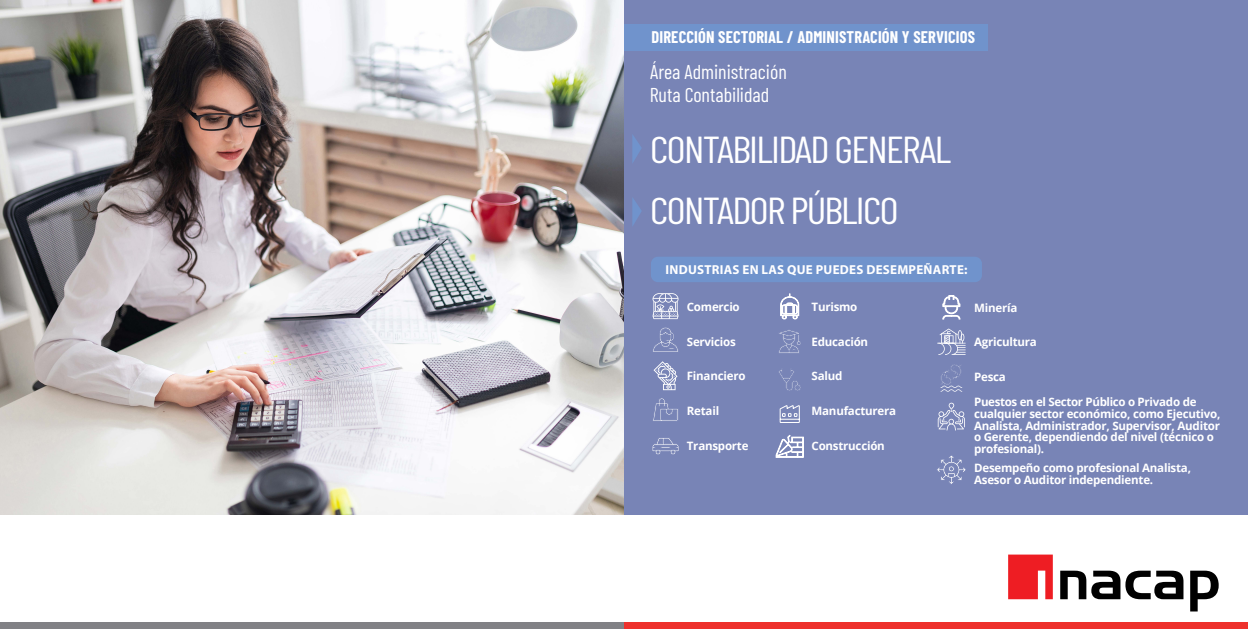
<style>
.page{position:relative;width:1248px;height:629px;background:#fff}
.page>*{position:absolute;margin:0;border:0;box-sizing:border-box;transform-origin:0 0}
.t1{font:37.5px/61.1px "Barlow Condensed";letter-spacing:-.04em;color:#fff;scale:1.1 1}
.t2{font:20px/22.4px "Barlow Condensed";color:#fff}
.t3{font:700 16.45px "Barlow Condensed";letter-spacing:.01em;color:#fff}
.t4{font:700 13px "Myriad Pro";letter-spacing:.02em;color:#fff}
.t5{font:700 11.55px/11.6px "Open Sans";letter-spacing:-.02em;color:#fff}
</style>
<div class="page">
<div style="left:624px;top:0;width:624px;height:514px;background:#7884b6"></div>
<svg style="left:1008px;top:554px;width:44px;height:45px;background:#f0383d"></svg>
<svg style="left:1060px;top:571px;width:123px;height:28px"></svg>
<svg style="left:1190px;top:571px;width:28px;height:40px"></svg>
<div style="left:0;top:622px;width:624px;height:7px;background:#818185"></div>
<div style="left:624px;top:622px;width:624px;height:7px;background:#ee312c"></div>
<div style="left:651px;top:257px;width:331px;height:25px;background:#7093cc;border-radius:7px"></div>
<svg style="left:652px;top:438px;width:27px;height:17px"></svg>
<svg style="left:653px;top:398px;width:25px;height:23px"></svg>
<svg style="left:652px;top:293px;width:26px;height:26px"></svg>
<svg style="left:653px;top:361px;width:24px;height:29px"></svg>
<svg style="left:653px;top:327px;width:25px;height:25px"></svg>
<svg style="left:776px;top:435px;width:27px;height:22px"></svg>
<svg style="left:779px;top:369px;width:22px;height:22px"></svg>
<svg style="left:779px;top:405px;width:21px;height:18px"></svg>
<svg style="left:780px;top:294px;width:19px;height:25px"></svg>
<svg style="left:779px;top:330px;width:22px;height:23px"></svg>
<svg style="left:937px;top:455px;width:29px;height:29px"></svg>
<svg style="left:937px;top:403px;width:28px;height:27px"></svg>
<svg style="left:937px;top:329px;width:28px;height:26px"></svg>
<svg style="left:942px;top:295px;width:18px;height:24px"></svg>
<svg style="left:940px;top:364px;width:22px;height:28px"></svg>
<svg style="left:632px;top:135px;width:10px;height:28px"></svg>
<svg style="left:632px;top:198px;width:10px;height:28px"></svg>
<div style="left:624px;top:24px;width:363px;height:27px;background:#7093cc"></div>
<img style="left:0;top:0;width:624px;height:514px">
<h3 class="t3" style="left:651px;top:25px;width:325px">DIRECCIÓN SECTORIAL / ADMINISTRACIÓN Y SERVICIOS</h3>
<h2 class="t2" style="left:649px;top:59px;width:139px">Área Administración<br>Ruta Contabilidad</h2>
<h1 class="t1" style="left:650px;top:116px;width:275px">CONTABILIDAD GENERAL<br>CONTADOR PÚBLICO</h1>
<p class="t4" style="left:665px;top:261px;width:303px">INDUSTRIAS EN LAS QUE PUEDES DESEMPEÑARTE:</p>
<p class="t5" style="left:687px;top:301px;width:54px">Comercio</p>
<p class="t5" style="left:687px;top:335px;width:51px">Servicios</p>
<p class="t5" style="left:687px;top:370px;width:60px">Financiero</p>
<p class="t5" style="left:687px;top:405px;width:34px">Retail</p>
<p class="t5" style="left:687px;top:439px;width:63px">Transporte</p>
<p class="t5" style="left:811px;top:301px;width:47px">Turismo</p>
<p class="t5" style="left:811px;top:335px;width:58px">Educación</p>
<p class="t5" style="left:811px;top:370px;width:32px">Salud</p>
<p class="t5" style="left:811px;top:405px;width:86px">Manufacturera</p>
<p class="t5" style="left:811px;top:439px;width:75px">Construcción</p>
<p class="t5" style="left:974px;top:301px;width:45px">Minería</p>
<p class="t5" style="left:974px;top:336px;width:64px">Agricultura</p>
<p class="t5" style="left:974px;top:371px;width:33px">Pesca</p>
<p class="t5" style="left:974px;top:396px;width:248px">Puestos en el Sector Público o Privado de cualquier sector económico, como Ejecutivo, Analista, Administrador, Supervisor, Auditor o Gerente, dependiendo del nivel (técnico o profesional).</p>
<p class="t5" style="left:974px;top:462px;width:218px">Desempeño como profesional Analista,<br>Asesor o Auditor independiente.</p>
</div>
